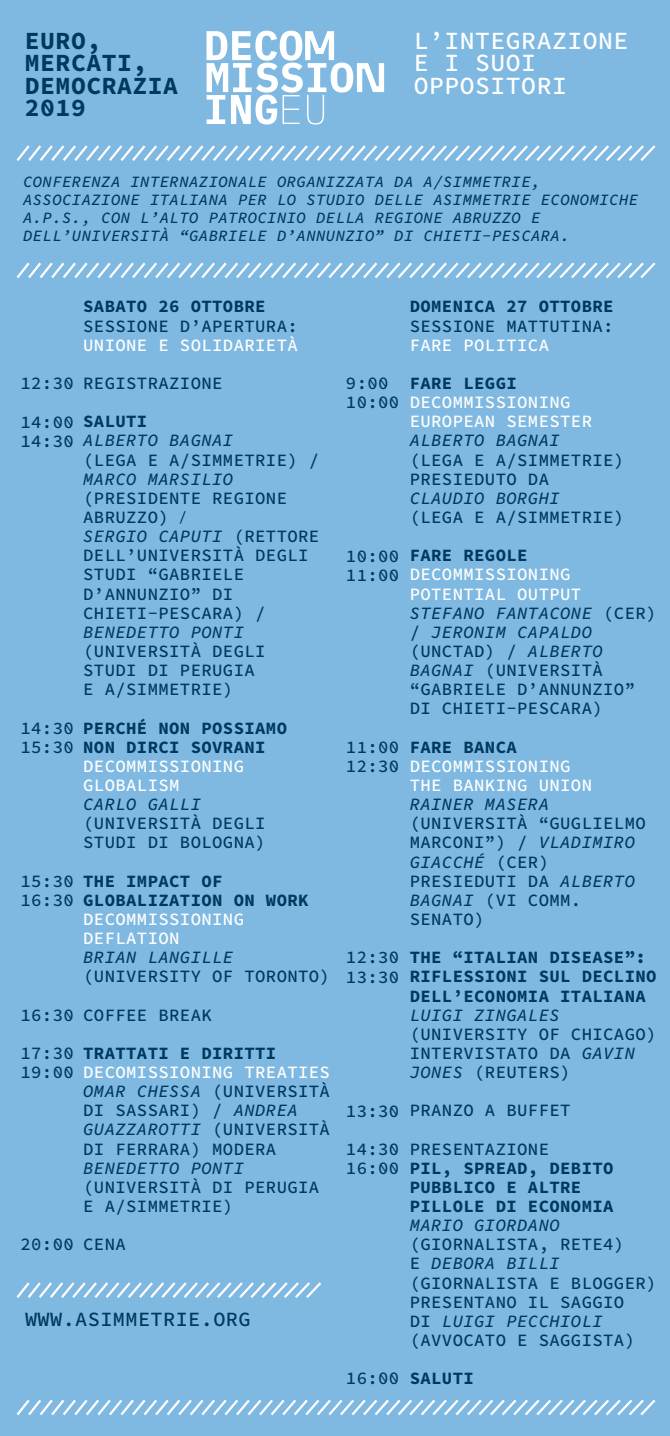
<style>
.page{position:relative;width:670px;height:1436px;background:#fff}
.page>*{position:absolute;margin:0;border:0;box-sizing:border-box;transform-origin:0 0}
.t1{font:24.75px/22.5px "Source Code Variable";letter-spacing:.02em;color:#fff}
.t2{font:24.75px/22.5px "Source Code Variable";letter-spacing:.02em;color:#00385f}
.t3{font:20.25px "Source Code Variable";letter-spacing:.02em;color:#00385f}
.t4{font:17.32px/19.1px "Source Code Variable";letter-spacing:.02em;color:#00385f}
.t5{font:italic 17.32px "Source Code Variable";letter-spacing:.02em;color:#00385f}
.t6{font:17.32px/19.1px "Source Code Variable";letter-spacing:.02em;color:#fff}
.t7{font:italic 15.75px/18px "Source Code Variable";letter-spacing:.02em;color:#00385f}
.s1{font-family:"Myriad Pro"}
.s2{font-style:italic}
.s3{color:#fff}
</style>
<div class="page">
<div style="left:0;top:0;width:670px;height:1435px;background:#7fb9e1"></div>
<svg style="left:206px;top:31px;width:178px;height:93px"></svg>
<svg style="left:16px;top:145px;width:640px;height:16px"></svg>
<svg style="left:16px;top:262px;width:640px;height:16px"></svg>
<svg style="left:16px;top:1399px;width:640px;height:17px"></svg>
<svg style="left:16px;top:1282px;width:305px;height:16px"></svg>
<h1 class="t2" style="left:25px;top:30px;width:154px">EURO,<br>MERCATI,<br>DEMOCRAZIA<br>2019</h1>
<h1 class="t1" style="left:414px;top:30px;width:216px">L’INTEGRAZIONE<br>E I SUOI<br>OPPOSITORI</h1>
<p class="t7" style="left:23px;top:173px;width:616px">CONFERENZA INTERNAZIONALE ORGANIZZATA DA A/SIMMETRIE, ASSOCIAZIONE ITALIANA PER LO STUDIO DELLE ASIMMETRIE ECONOMICHE A.P.S., CON L’ALTO PATROCINIO DELLA REGIONE ABRUZZO E DELL’UNIVERSITÀ “GABRIELE D’ANNUNZIO” DI CHIETI-PESCARA.</p>
<p class="t4" style="left:20px;top:374px;width:55px">12:30</p>
<p class="t4" style="left:20px;top:412px;width:55px">14:00<br>14:30</p>
<p class="t4" style="left:20px;top:718px;width:55px">14:30<br>15:30</p>
<p class="t4" style="left:20px;top:871px;width:55px">15:30<br>16:30</p>
<p class="t4" style="left:20px;top:1005px;width:55px">16:30</p>
<p class="t4" style="left:20px;top:1044px;width:55px">17:30<br>19:00</p>
<p class="t4" style="left:20px;top:1235px;width:55px">20:00</p>
<p class="t4" style="left:83px;top:297px;width:216px">SABATO 26 OTTOBRE<br>SESSIONE D’APERTURA:</p>
<p class="t6" style="left:83px;top:336px;width:216px">UNIONE E SOLIDARIETÀ</p>
<p class="t4" style="left:83px;top:374px;width:141px">REGISTRAZIONE</p>
<p class="t4" style="left:83px;top:412px;width:66px">SALUTI</p>
<p class="t5" style="left:83px;top:428px;width:152px">ALBERTO BAGNAI</p>
<p class="t4" style="left:83px;top:450px;width:237px">(LEGA E A/SIMMETRIE) /</p>
<p class="t5" style="left:83px;top:466px;width:152px">MARCO MARSILIO</p>
<p class="t4" style="left:83px;top:489px;width:237px">(PRESIDENTE REGIONE<br>ABRUZZO) <span class="s1">/<br></span><span class="s2">SERGIO CAPUTI</span> (RETTORE<br>DELL’UNIVERSITÀ DEGLI<br>STUDI “GABRIELE<br>D’ANNUNZIO” DI<br>CHIETI-PESCARA) /</p>
<p class="t5" style="left:83px;top:619px;width:162px">BENEDETTO PONTI</p>
<p class="t4" style="left:83px;top:642px;width:184px">(UNIVERSITÀ DEGLI<br>STUDI DI PERUGIA<br>E A/SIMMETRIE)</p>
<p class="t4" style="left:83px;top:718px;width:205px">PERCHÉ NON POSSIAMO<br>NON DIRCI SOVRANI</p>
<p class="t6" style="left:83px;top:757px;width:162px">DECOMMISSIONING<br>GLOBALISM</p>
<p class="t5" style="left:83px;top:791px;width:119px">CARLO GALLI</p>
<p class="t4" style="left:83px;top:814px;width:184px">(UNIVERSITÀ DEGLI<br>STUDI DI BOLOGNA)</p>
<p class="t4" style="left:83px;top:871px;width:227px">THE IMPACT OF<br>GLOBALIZATION ON WORK</p>
<p class="t6" style="left:83px;top:910px;width:162px">DECOMMISSIONING<br>DEFLATION</p>
<p class="t5" style="left:83px;top:944px;width:152px">BRIAN LANGILLE</p>
<p class="t4" style="left:83px;top:967px;width:248px">(UNIVERSITY OF TORONTO)</p>
<p class="t4" style="left:83px;top:1005px;width:130px">COFFEE BREAK</p>
<p class="t4" style="left:83px;top:1043px;width:195px">TRATTATI E DIRITTI</p>
<p class="t4" style="left:83px;top:1063px;width:248px"><span class="s3">DECOMISSIONING TREATIES<br></span><span class="s2">OMAR CHESSA</span> (UNIVERSITÀ<br>DI SASSARI) / <span class="s2">ANDREA<br>GUAZZAROTTI</span> (UNIVERSITÀ<br>DI FERRARA) MODERA</p>
<p class="t5" style="left:83px;top:1155px;width:162px">BENEDETTO PONTI</p>
<p class="t4" style="left:83px;top:1177px;width:237px">(UNIVERSITÀ DI PERUGIA<br>E A/SIMMETRIE)</p>
<p class="t4" style="left:83px;top:1235px;width:44px">CENA</p>
<p class="t3" style="left:25px;top:1304px;width:227px">WWW.ASIMMETRIE.ORG</p>
<p class="t4" style="left:346px;top:374px;width:55px">9:00<br>10:00</p>
<p class="t4" style="left:346px;top:546px;width:55px">10:00<br>11:00</p>
<p class="t4" style="left:346px;top:738px;width:55px">11:00<br>12:30</p>
<p class="t4" style="left:346px;top:948px;width:55px">12:30<br>13:30</p>
<p class="t4" style="left:346px;top:1101px;width:55px">13:30</p>
<p class="t4" style="left:346px;top:1139px;width:55px">14:30<br>16:00</p>
<p class="t4" style="left:346px;top:1369px;width:55px">16:00</p>
<p class="t4" style="left:410px;top:297px;width:205px">DOMENICA 27 OTTOBRE<br>SESSIONE MATTUTINA:</p>
<p class="t6" style="left:410px;top:336px;width:141px">FARE POLITICA</p>
<p class="t4" style="left:410px;top:374px;width:109px">FARE LEGGI</p>
<p class="t6" style="left:410px;top:393px;width:184px">DECOMMISSIONING<br>EUROPEAN SEMESTER</p>
<p class="t5" style="left:410px;top:428px;width:152px">ALBERTO BAGNAI</p>
<p class="t4" style="left:410px;top:450px;width:216px">(LEGA E A/SIMMETRIE)<br>PRESIEDUTO DA</p>
<p class="t5" style="left:410px;top:485px;width:152px">CLAUDIO BORGHI</p>
<p class="t4" style="left:410px;top:508px;width:216px">(LEGA E A/SIMMETRIE)</p>
<p class="t4" style="left:410px;top:546px;width:119px">FARE REGOLE</p>
<p class="t4" style="left:410px;top:565px;width:248px"><span class="s3">DECOMMISSIONING<br>POTENTIAL OUTPUT<br></span><span class="s2">STEFANO FANTACONE</span> (CER) / <span class="s2">JERONIM CAPALDO </span>(UNCTAD) / <span class="s2">ALBERTO<br>BAGNAI</span> (UNIVERSITÀ “GABRIELE D’ANNUNZIO”<br>DI CHIETI-PESCARA)</p>
<p class="t4" style="left:410px;top:737px;width:109px">FARE BANCA</p>
<p class="t6" style="left:410px;top:757px;width:184px">DECOMMISSIONING<br>THE BANKING UNION</p>
<p class="t5" style="left:410px;top:791px;width:141px">RAINER MASERA</p>
<p class="t4" style="left:410px;top:814px;width:237px">(UNIVERSITÀ “GUGLIELMO<br>MARCONI”) / <span class="s2">VLADIMIRO<br>GIACCHÉ</span> (CER)<br>PRESIEDUTI DA <span class="s2">ALBERTO<br>BAGNAI</span> (VI COMM.<br>SENATO)</p>
<p class="t4" style="left:410px;top:948px;width:248px">THE “ITALIAN DISEASE”:<br>RIFLESSIONI SUL DECLINO<br>DELL’ECONOMIA ITALIANA</p>
<p class="t5" style="left:410px;top:1002px;width:152px">LUIGI ZINGALES</p>
<p class="t4" style="left:410px;top:1024px;width:248px">(UNIVERSITY OF CHICAGO)<br>INTERVISTATO DA <span class="s2">GAVIN<br>JONES</span> (REUTERS)</p>
<p class="t4" style="left:410px;top:1101px;width:162px">PRANZO A BUFFET</p>
<p class="t4" style="left:410px;top:1139px;width:205px">PRESENTAZIONE<br>PIL, SPREAD, DEBITO<br>PUBBLICO E ALTRE<br>PILLOLE DI ECONOMIA</p>
<p class="t5" style="left:410px;top:1212px;width:152px">MARIO GIORDANO</p>
<p class="t4" style="left:410px;top:1235px;width:248px">(GIORNALISTA, RETE4)<br>E <span class="s2">DEBORA BILLI </span>(GIORNALISTA E BLOGGER)<br>PRESENTANO IL SAGGIO<br>DI <span class="s2">LUIGI PECCHIOLI </span>(AVVOCATO E SAGGISTA)</p>
<p class="t4" style="left:410px;top:1369px;width:66px">SALUTI</p>
</div>
